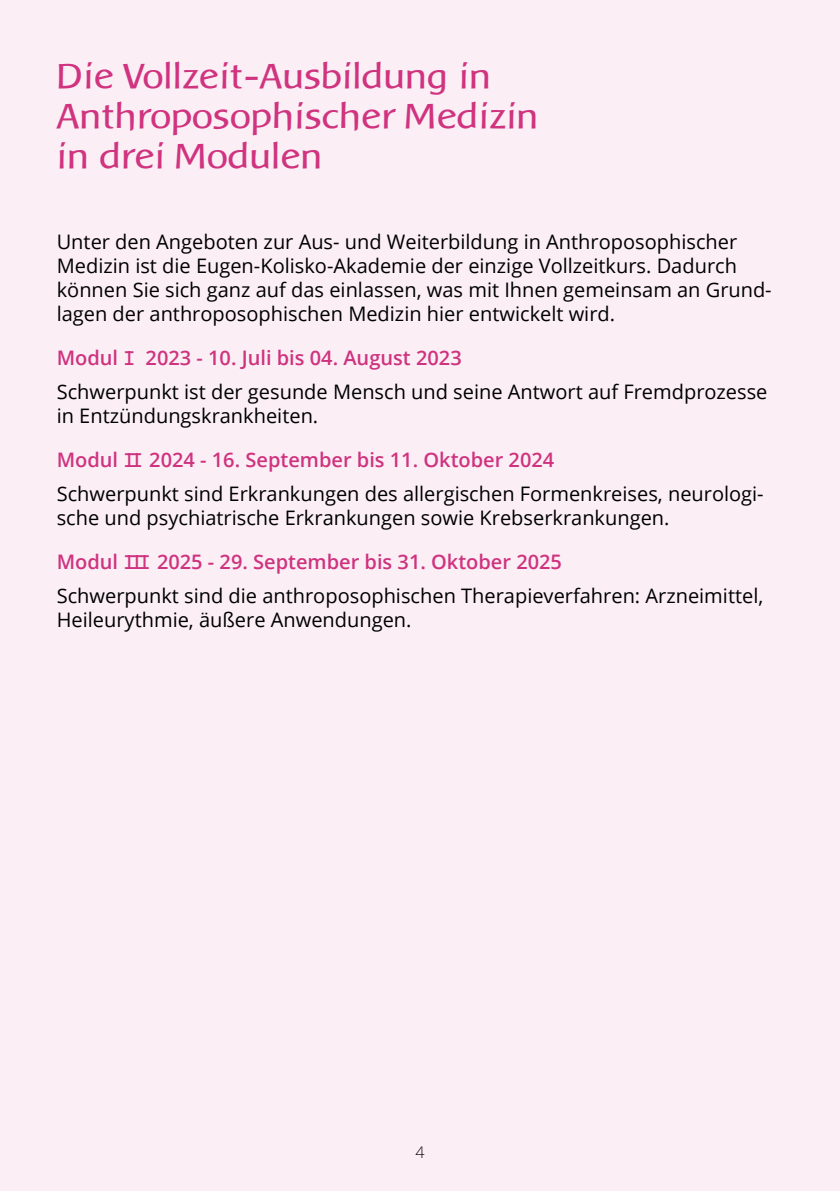
<style>
.page{position:relative;width:840px;height:1191px;background:#fff}
.page>*{position:absolute;margin:0;border:0;box-sizing:border-box;transform-origin:0 0}
.t1{font:36px/40px "Baar Metanoia";color:#d0337f}
.t2{font:20px/24px "Open Sans";color:#000}
.t3{font:300 16px "Open Sans";color:#000}
.s1{font-weight:600;color:#cf337f}
.s2{font-family:"Cascadia Code";color:#cf337f}
</style>
<div class="page">
<div style="left:0;top:0;width:839px;height:1191px;background:#fbeff5"></div>
<h1 class="t1" style="left:57px;top:56px;width:483px">Die Vollzeit-Ausbildung in<br>Anthroposophischer Medizin in drei Modulen</h1>
<p class="t2" style="left:57px;top:229px;width:716px">Unter den Angeboten zur Aus- und Weiterbildung in Anthroposophischer Medizin ist die Eugen-Kolisko-Akademie der einzige Vollzeitkurs. Dadurch können Sie sich ganz auf das einlassen, was mit Ihnen gemeinsam an Grund&shy;lagen der anthroposophischen Medizin hier entwickelt wird.</p>
<p class="t2" style="left:57px;top:340px;width:711px;line-height:34px"><span class="s1">Modul</span> <span class="s2">I</span> <span class="s1">2023 - 10. Juli bis 04. August 2023<br></span>Schwerpunkt ist der gesunde Mensch und seine Antwort auf Fremdprozesse</p>
<p class="t2" style="left:57px;top:403px;width:263px">in Entzündungskrankheiten.</p>
<p class="t2" style="left:57px;top:442px;width:708px;line-height:34px"><span class="s1">Modul</span> <span class="s2">II</span> <span class="s1">2024 - 16. September bis 11. Oktober 2024<br></span>Schwerpunkt sind Erkrankungen des allergischen Formenkreises, neurologi-</p>
<p class="t2" style="left:57px;top:495px;width:614px;line-height:44px">sche und psychiatrische Erkrankungen sowie Krebserkrankungen.<br><span class="s1">Modul</span> <span class="s2">III</span> <span class="s1">2025 - 29. September bis 31. Oktober 2025</span></p>
<p class="t2" style="left:57px;top:583px;width:707px">Schwerpunkt sind die anthroposophischen Therapieverfahren: Arzneimittel,<br>Heileurythmie, äußere Anwendungen.</p>
<p class="t3" style="left:415px;top:1141px;width:11px">4</p>
</div>
